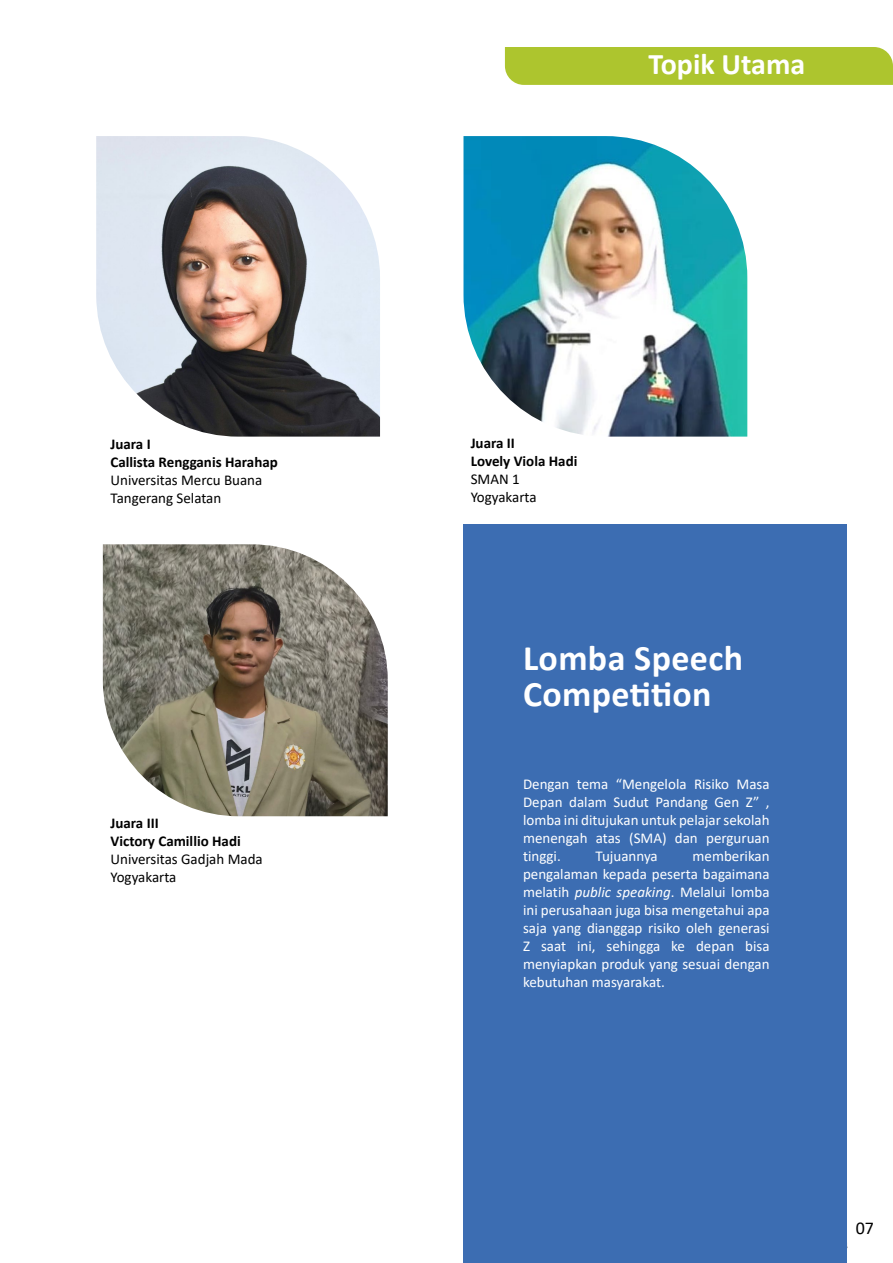
<style>
.page{position:relative;width:893px;height:1263px;background:#fff}
.page>*{position:absolute;margin:0;border:0;box-sizing:border-box;transform-origin:0 0}
.t1{font:700 36px/36px "Calibri";letter-spacing:.01em;color:#fff}
.t2{font:700 30px "Calibri";color:#fff}
.t3{font:18px "Calibri";color:#000}
.t4{font:15px/18px "Calibri";color:#fff;text-align:justify}
.t5{font:15px/18px "Calibri";color:#000}
.t6{font:700 15px/18px "Calibri";color:#000}
.s1{font-style:italic}
</style>
<div class="page">
<div style="left:463px;top:525px;width:384px;height:738px;background:#3c6db2"></div>
<div style="left:505px;top:47px;width:388px;height:38px;background:#adc52e"></div>
<img style="left:96px;top:136px;width:284px;height:301px">
<img style="left:463px;top:136px;width:284px;height:301px">
<img style="left:103px;top:544px;width:285px;height:272px">
<p class="t6" style="left:111px;top:434px;width:169px">Juara I<br>Callista Rengganis Harahap</p>
<p class="t5" style="left:111px;top:470px;width:153px">Universitas Mercu Buana<br>Tangerang Selatan</p>
<p class="t6" style="left:111px;top:813px;width:132px">Juara III<br>Victory Camillio Hadi</p>
<p class="t5" style="left:111px;top:849px;width:154px">Universitas Gadjah Mada<br>Yogyakarta</p>
<h2 class="t2" style="left:648px;top:43px;width:158px">Topik Utama</h2>
<p class="t6" style="left:471px;top:434px;width:108px">Juara II<br>Lovely Viola Hadi</p>
<p class="t5" style="left:471px;top:469px;width:67px">SMAN 1<br>Yogyakarta</p>
<h1 class="t1" style="left:523px;top:640px;width:222px">Lomba Speech<br>Competition</h1>
<p class="t4" style="left:523px;top:775px;width:248px">Dengan tema “Mengelola Risiko Masa Depan dalam Sudut Pandang Gen Z” , lomba ini ditujukan untuk pelajar sekolah menengah atas (SMA) dan perguruan tinggi.</p>
<p class="t4" style="left:523px;top:847px;width:248px;text-indent:170px">memberikan pengalaman kepada peserta bagaimana melatih <span class="s1">public speaking</span>. Melalui lomba ini perusahaan juga bisa mengetahui apa saja yang dianggap risiko oleh generasi Z saat ini, sehingga ke depan bisa menyiapkan produk yang sesuai dengan kebutuhan masyarakat.</p>
<p class="t4" style="left:596px;top:847px;width:64px">Tujuannya</p>
<p class="t3" style="left:856px;top:1215px;width:20px">07</p>
</div>
